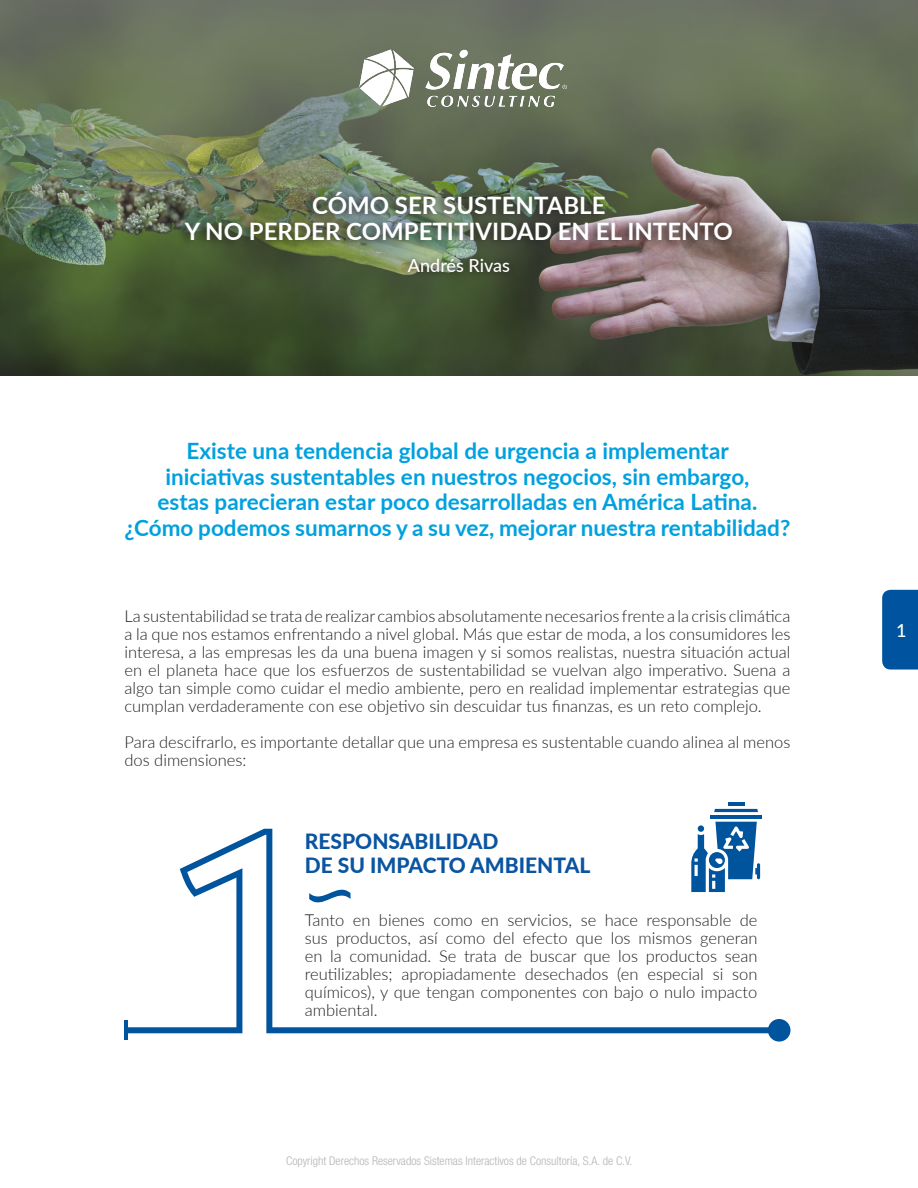
<style>
.page{position:relative;width:918px;height:1188px;background:#fff}
.page>*{position:absolute;margin:0;border:0;box-sizing:border-box;transform-origin:0 0}
.t1{font:700 24px "Lato";color:#fff}
.t2{font:700 22.5px "Lato";color:#00a1de}
.t3{font:800 21px "Lato";color:#0a54a0}
.t4{font:500 18px "Lato";color:#fff}
.t5{font:300 16.5px/18px "Lato";color:#231f20;text-align:justify}
.t6{font:300 condensed 12px "Helvetica Neue LT Std";color:#b2b4b3}
</style>
<div class="page">
<div style="left:882px;top:590px;width:36px;height:80px;background:#00549f"></div>
<img style="left:0;top:0;width:918px;height:376px">
<svg style="left:0;top:1px;width:918px;height:226px;background:#6a745d"></svg>
<div style="left:173px;top:186px;width:562px;height:63px;background:#231f20;opacity:.9"></div>
<div style="left:401px;top:252px;width:116px;height:29px;background:#231f20;opacity:.9"></div>
<img style="left:359px;top:49px;width:208px;height:58px">
<svg style="left:126px;top:829px;width:650px;height:204px"></svg>
<hr style="left:124px;top:1021px;width:4px;height:19px;background:#00549e">
<div style="left:768px;top:1019px;width:22px;height:23px;background:#00549e;border-radius:50%"></div>
<svg style="left:309px;top:881px;width:42px;height:30px"></svg>
<hr style="left:728px;top:802px;width:16px;height:4px;background:#00549e">
<svg style="left:714px;top:809px;width:44px;height:3px"></svg>
<svg style="left:691px;top:822px;width:66px;height:70px"></svg>
<hr style="left:757px;top:863px;width:3px;height:16px;background:#00549e;border-radius:2px">
<hr style="left:711px;top:815px;width:51px;height:3px;background:#00549e">
<p class="t1" style="left:312px;top:188px;width:295px">CÓMO SER SUSTENTABLE</p>
<p class="t1" style="left:185px;top:213px;width:550px">Y NO PERDER COMPETITIVIDAD EN EL INTENTO</p>
<p class="t4" style="left:408px;top:252px;width:104px">Andrés Rivas</p>
<p class="t2" style="left:187px;top:434px;width:544px">Existe una tendencia global de urgencia a implementar</p>
<p class="t2" style="left:165px;top:460px;width:586px">iniciativas sustentables en nuestros negocios, sin embargo,</p>
<p class="t2" style="left:158px;top:485px;width:601px">estas parecieran estar poco desarrolladas en América Latina.</p>
<p class="t2" style="left:124px;top:511px;width:667px">¿Cómo podemos sumarnos y a su vez, mejorar nuestra rentabilidad?</p>
<p class="t5" style="left:124px;top:607px;width:667px">La sustentabilidad se trata de realizar cambios absolutamente necesarios frente a la crisis climática a la que nos estamos enfrentando a nivel global. Más que estar de moda, a los consumidores les interesa, a las empresas les da una buena imagen y si somos realistas, nuestra situación actual en el planeta hace que los esfuerzos de sustentabilidad se vuelvan algo imperativo. Suena a algo tan simple como cuidar el medio ambiente, pero en realidad implementar estrategias que cumplan verdaderamente con ese objetivo sin descuidar tus finanzas, es un reto complejo.</p>
<p class="t5" style="left:124px;top:733px;width:667px">Para descifrarlo, es importante detallar que una empresa es sustentable cuando alinea al menos dos dimensiones:</p>
<p class="t3" style="left:305px;top:826px;width:195px">RESPONSABILIDAD</p>
<p class="t3" style="left:305px;top:850px;width:287px">DE SU IMPACTO AMBIENTAL</p>
<p class="t5" style="left:305px;top:911px;width:454px">Tanto en bienes como en servicios, se hace responsable de sus productos, así como del efecto que los mismos generan en la comunidad. Se trata de buscar que los productos sean reutilizables; apropiadamente desechados (en especial si son químicos), y que tengan componentes con bajo o nulo impacto ambiental.</p>
<p class="t6" style="left:286px;top:1154px;width:348px">Copyright Derechos Reservados Sistemas Interactivos de Consultoría, S.A. de C.V.</p>
<p class="t4" style="left:896px;top:617px;width:12px">1</p>
</div>
